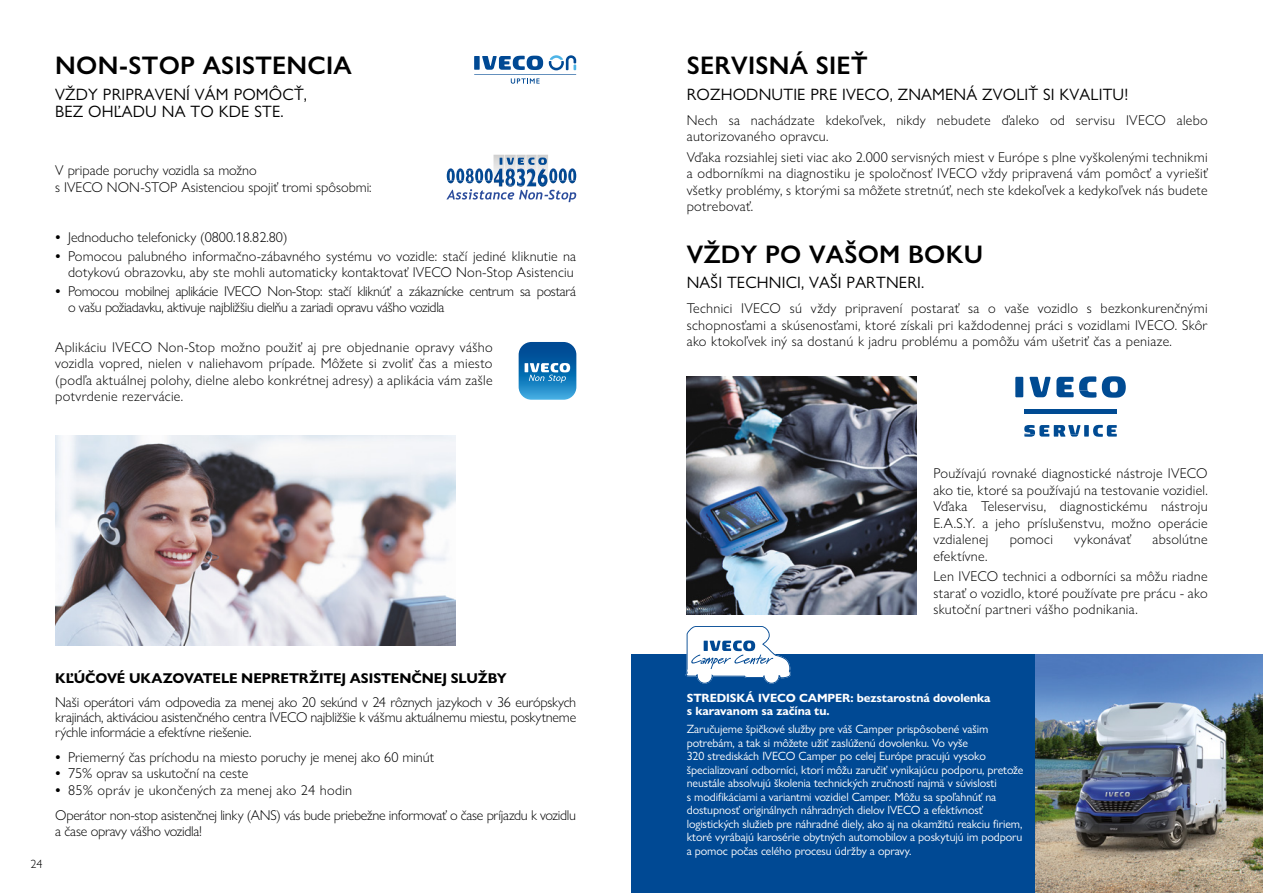
<style>
.page{position:relative;width:1263px;height:893px;background:#fff}
.page>*{position:absolute;margin:0;border:0;box-sizing:border-box;transform-origin:0 0}
.t1{font:600 25.5px "Gill Sans Nova";letter-spacing:.01em;color:#000}
.t2{font:16.5px/17.2px "Gill Sans Nova";letter-spacing:.01em;color:#000}
.t3{font:300 14.25px/16.5px "Gill Sans Nova";letter-spacing:.01em;color:#000;text-align:justify}
.t4{font:300 14.25px/25px "Gill Sans Nova";letter-spacing:-.02em;color:#000}
.t5{font:300 14.25px/16.5px "Gill Sans Nova";letter-spacing:-.025em;color:#000}
.t6{font:700 14.25px "Gill Sans Nova";letter-spacing:-.005em;color:#000}
.t7{font:12px/13.5px "Gill Sans Nova";letter-spacing:-.01em;color:#fff}
.t8{font:700 12px/13.5px "Gill Sans Nova";letter-spacing:-.01em;color:#fff}
.t9{font:300 12px "Gill Sans Nova";color:#000}
.s1{font-weight:600}
</style>
<div class="page">
<svg style="left:446px;top:155px;width:130px;height:47px"></svg>
<img style="left:538px;top:170px;width:9px;height:15px">
<svg style="left:519px;top:342px;width:57px;height:58px;background:#3183bc"></svg>
<img style="left:55px;top:436px;width:400px;height:209px">
<svg style="left:474px;top:55px;width:102px;height:29px"></svg>
<img style="left:687px;top:376px;width:229px;height:238px">
<div style="left:631px;top:655px;width:447px;height:238px;background:#004994"></div>
<svg style="left:686px;top:626px;width:105px;height:58px"></svg>
<svg style="left:1029px;top:377px;width:21px;height:20px"></svg>
<svg style="left:1015px;top:377px;width:8px;height:20px"></svg>
<svg style="left:1056px;top:376px;width:70px;height:22px"></svg>
<hr style="left:1024px;top:409px;width:93px;height:4px;background:#004b93">
<svg style="left:1024px;top:425px;width:56px;height:12px"></svg>
<svg style="left:1093px;top:425px;width:24px;height:12px"></svg>
<div style="left:1084px;top:425px;width:5px;height:12px;background:#004b93"></div>
<img style="left:1035px;top:655px;width:228px;height:238px">
<h1 class="t1" style="left:55px;top:49px;width:298px">NON-STOP ASISTENCIA</h1>
<p class="t2" style="left:55px;top:85px;width:253px">VŽDY PRIPRAVENÍ VÁM POMÔCŤ,<br>BEZ OHĽADU NA TO KDE STE.</p>
<p class="t3" style="left:55px;top:162px;width:318px">V pripade poruchy vozidla sa možno<br>s IVECO NON-STOP Asistenciou spojiť tromi spôsobmi:</p>
<p class="t3" style="left:55px;top:229px;width:234px"><span class="s1">•</span> Jednoducho telefonicky (0800.18.82.80)</p>
<p class="t3" style="left:55px;top:247px;width:522px;text-align:right"><span class="s1">•</span> Pomocou palubného informačno-zábavného systému vo vozidle: stačí jediné kliknutie na dotykovú obrazovku, aby ste mohli automaticky kontaktovať IVECO Non-Stop Asistenciu</p>
<p class="t5" style="left:68px;top:282px;width:510px;text-indent:-13px"><span class="s1">•</span> Pomocou mobilnej aplikácie IVECO Non-Stop: stačí kliknúť a zákaznícke centrum sa postará o vašu požiadavku, aktivuje najbližšiu dielňu a zariadi opravu vášho vozidla</p>
<p class="t3" style="left:55px;top:338px;width:439px">Aplikáciu IVECO Non-Stop možno použiť aj pre objednanie opravy vášho vozidla vopred, nielen v naliehavom prípade. Môžete si zvoliť čas a miesto (podľa aktuálnej polohy, dielne alebo konkrétnej adresy) a aplikácia vám zašle potvrdenie rezervácie.</p>
<p class="t9" style="left:30px;top:856px;width:14px">24</p>
<p class="t6" style="left:55px;top:670px;width:453px">KĽÚČOVÉ UKAZOVATELE NEPRETRŽITEJ ASISTENČNEJ SLUŽBY</p>
<p class="t3" style="left:55px;top:694px;width:522px;line-height:15px">Naši operátori vám odpovedia za menej ako 20 sekúnd v 24 rôznych jazykoch v 36 európskych krajinách, aktiváciou asistenčného centra IVECO najbližšie k vášmu aktuálnemu miestu, poskytneme rýchle informácie a efektívne riešenie.</p>
<p class="t3" style="left:55px;top:749px;width:380px"><span class="s1">•</span> Priemerný čas príchodu na miesto poruchy je menej ako 60 minút</p>
<p class="t3" style="left:55px;top:765px;width:194px"><span class="s1">•</span> 75% oprav sa uskutoční na ceste</p>
<p class="t4" style="left:55px;top:777px;width:522px"><span class="s1">•</span> 85% opráv je ukončených za menej ako 24 hodin<br>Operátor non-stop asistenčnej linky (ANS) vás bude priebežne informovať o čase príjazdu k vozidlu</p>
<p class="t4" style="left:55px;top:819px;width:148px">a čase opravy vášho vozidla!</p>
<h1 class="t1" style="left:687px;top:49px;width:182px">SERVISNÁ SIEŤ</h1>
<p class="t2" style="left:687px;top:85px;width:443px">ROZHODNUTIE PRE IVECO, ZNAMENÁ ZVOLIŤ SI KVALITU!</p>
<p class="t3" style="left:687px;top:111px;width:522px">Nech sa nachádzate kdekoľvek, nikdy nebudete ďaleko od servisu IVECO alebo autorizovaného opravcu.</p>
<p class="t3" style="left:687px;top:149px;width:522px">Vďaka rozsiahlej sieti viac ako 2.000 servisných miest v Európe s plne vyškolenými technikmi a odborníkmi na diagnostiku je spoločnosť IVECO vždy pripravená vám pomôcť a vyriešiť všetky problémy, s ktorými sa môžete stretnúť, nech ste kdekoľvek a kedykoľvek nás budete potrebovať.</p>
<h1 class="t1" style="left:687px;top:238px;width:298px">VŽDY PO VAŠOM BOKU</h1>
<p class="t2" style="left:687px;top:274px;width:239px">NAŠI TECHNICI, VAŠI PARTNERI.</p>
<p class="t3" style="left:687px;top:300px;width:522px">Technici IVECO sú vždy pripravení postarať sa o vaše vozidlo s bezkonkurenčnými schopnosťami a skúsenosťami, ktoré získali pri každodennej práci s vozidlami IVECO. Skôr ako ktokoľvek iný sa dostanú k jadru problému a pomôžu vám ušetriť čas a peniaze.</p>
<p class="t3" style="left:933px;top:465px;width:276px">Používajú rovnaké diagnostické nástroje IVECO ako tie, ktoré sa používajú na testovanie vozidiel.<br>Vďaka Teleservisu, diagnostickému nástroju E.A.S.Y. a jeho príslušenstvu, možno operácie vzdialenej</p>
<p class="t3" style="left:1010px;top:531px;width:45px">pomoci</p>
<p class="t3" style="left:1074px;top:531px;width:59px">vykonávať</p>
<p class="t3" style="left:1152px;top:531px;width:57px">absolútne</p>
<p class="t3" style="left:933px;top:545px;width:276px;line-height:20.7px">efektívne.<br>Len IVECO technici a odborníci sa môžu riadne</p>
<p class="t3" style="left:933px;top:585px;width:276px">starať o vozidlo, ktoré používate pre prácu - ako skutoční partneri vášho podnikania.</p>
<p class="t8" style="left:687px;top:691px;width:305px">STREDISKÁ IVECO CAMPER: bezstarostná dovolenka s karavanom sa začína tu.</p>
<p class="t7" style="left:687px;top:722px;width:338px">Zaručujeme špičkové služby pre váš Camper prispôsobené vašim potrebám, a tak si môžete užiť zaslúženú dovolenku. Vo vyše<br>320 strediskách IVECO Camper po celej Európe pracujú vysoko špecializovaní odborníci, ktorí môžu zaručiť vynikajúcu podporu, pretože neustále absolvujú školenia technických zručností najmä v súvislosti<br>s modifikáciami a variantmi vozidiel Camper. Môžu sa spoľahnúť na dostupnosť originálnych náhradných dielov IVECO a efektívnosť logistických služieb pre náhradné diely, ako aj na okamžitú reakciu firiem, ktoré vyrábajú karosérie obytných automobilov a poskytujú im podporu a pomoc počas celého procesu údržby a opravy.</p>
</div>
